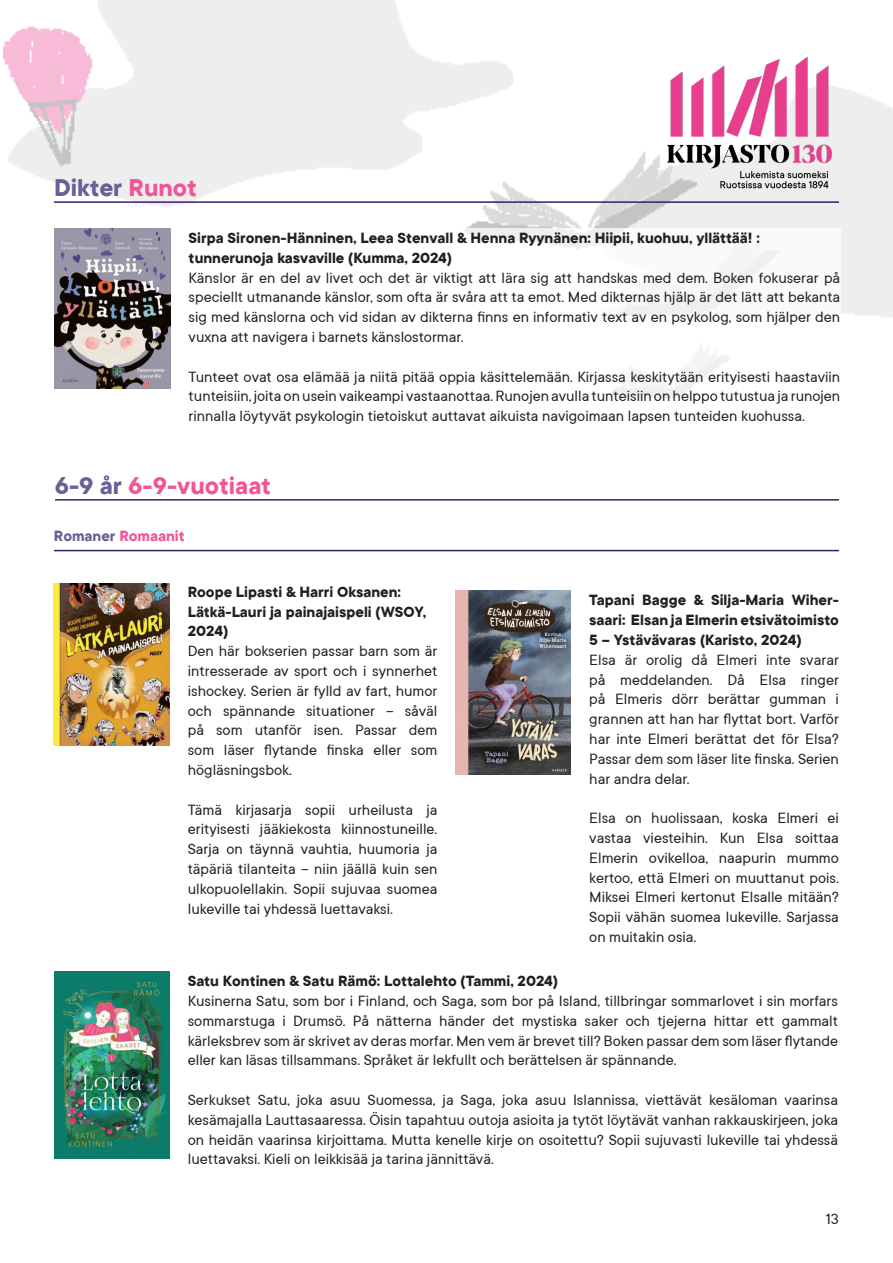
<style>
.page{position:relative;width:893px;height:1263px;background:#fff}
.page>*{position:absolute;margin:0;border:0;box-sizing:border-box;transform-origin:0 0}
.TOC_title{font:700 27px "TT Commons";color:#f05696}
.TOC_title-2{font:700 27px "TT Commons";color:#6c5e96}
.t1{font:16.5px/19.8px "TT Commons";color:#231f20;text-align:justify}
.t2{font:700 16.5px/19.8px "TT Commons";color:#231f20}
.Styckeformat_1{font:700 16.5px "TT Commons";color:#f05696}
.s1{color:#f05696}
.s2{color:#6c5e96}
</style>
<div class="page">
<img style="left:3px;top:0;width:890px;height:389px">
<img style="left:660px;top:54px;width:179px;height:136px">
<hr style="left:54px;top:201px;width:785px;height:2px;background:#361f66">
<div style="left:55px;top:228px;width:785px;height:199px;background:#fff"></div>
<img style="left:55px;top:229px;width:116px;height:160px">
<hr style="left:55px;top:499px;width:784px;height:2px;background:#361f66">
<hr style="left:54px;top:550px;width:785px;height:1px;background:#361f66">
<img style="left:54px;top:583px;width:116px;height:163px">
<img style="left:456px;top:591px;width:115px;height:183px">
<img style="left:54px;top:972px;width:116px;height:187px">
<p class="TOC_title-2" style="left:54px;top:170px;width:145px">Dikter <span class="s1">Runot</span></p>
<p class="t2" style="left:189px;top:227px;width:573px">Sirpa Sironen-Hänninen, Leea Stenvall &amp; Henna Ryynänen: Hiipii, kuohuu, yllättää! : tunnerunoja kasvaville (Kumma, 2024)</p>
<p class="t1" style="left:189px;top:267px;width:653px">Känslor är en del av livet och det är viktigt att lära sig att handskas med dem. Boken fokuserar på speciellt utmanande känslor, som ofta är svåra att ta emot. Med dikternas hjälp är det lätt att bekanta sig med känslorna och vid sidan av dikterna finns en informativ text av en psykolog, som hjälper den vuxna att navigera i barnets känslostormar.</p>
<p class="t1" style="left:189px;top:366px;width:653px">Tunteet ovat osa elämää ja niitä pitää oppia käsittelemään. Kirjassa keskitytään erityisesti haastaviin tunteisiin, joita on usein vaikeampi vastaanottaa. Runojen avulla tunteisiin on helppo tutustua ja runojen rinnalla löytyvät psykologin tietoiskut auttavat aikuista navigoimaan lapsen tunteiden kuohussa.</p>
<p class="TOC_title" style="left:55px;top:468px;width:218px"><span class="s2">6-9 år</span> 6-9-vuotiaat</p>
<p class="Styckeformat_1" style="left:54px;top:525px;width:132px"><span class="s2">Romaner</span> Romaanit</p>
<p class="t2" style="left:188px;top:581px;width:240px">Roope Lipasti &amp; Harri Oksanen:<br>Lätkä-Lauri ja painajaispeli (WSOY,<br>2024)</p>
<p class="t1" style="left:188px;top:641px;width:251px">Den här bokserien passar barn som är intresserade av sport och i synnerhet ishockey. Serien är fylld av fart, humor och spännande situationer – såväl på som utanför isen. Passar dem som läser flytande finska eller som högläsningsbok.</p>
<p class="t1" style="left:188px;top:799px;width:251px">Tämä kirjasarja sopii urheilusta ja erityisesti jääkiekosta kiinnostuneille.<br>Sarja on täynnä vauhtia, huumoria ja täpäriä tilanteita – niin jäällä kuin sen ulkopuolellakin. Sopii sujuvaa suomea lukeville tai yhdessä luettavaksi.</p>
<p class="t2" style="left:589px;top:590px;width:251px;text-align:justify">Tapani Bagge &amp; Silja-Maria Wiher&shy;saari: Elsan ja Elmerin etsivätoimisto 5 – Ystävävaras (Karisto, 2024)</p>
<p class="t1" style="left:589px;top:649px;width:251px">Elsa är orolig då Elmeri inte svarar på meddelanden. Då Elsa ringer på Elmeris dörr berättar gumman i grannen att han har flyttat bort. Varför har inte Elmeri berättat det för Elsa?<br>Passar dem som läser lite finska. Serien har andra delar.</p>
<p class="t1" style="left:589px;top:808px;width:251px">Elsa on huolissaan, koska Elmeri ei vastaa viesteihin. Kun Elsa soittaa Elmerin ovikelloa, naapurin mummo kertoo, että Elmeri on muuttanut pois.<br>Miksei Elmeri kertonut Elsalle mitään?<br>Sopii vähän suomea lukeville. Sarjassa on muitakin osia.</p>
<p class="t2" style="left:188px;top:971px;width:372px">Satu Kontinen &amp; Satu Rämö: Lottalehto (Tammi, 2024)</p>
<p class="t1" style="left:188px;top:990px;width:652px">Kusinerna Satu, som bor i Finland, och Saga, som bor på Island, tillbringar sommarlovet i sin morfars sommarstuga i Drumsö. På nätterna händer det mystiska saker och tjejerna hittar ett gammalt kärleksbrev som är skrivet av deras morfar. Men vem är brevet till? Boken passar dem som läser flytande eller kan läsas tillsammans. Språket är lekfullt och berättelsen är spännande.</p>
<p class="t1" style="left:188px;top:1089px;width:652px">Serkukset Satu, joka asuu Suomessa, ja Saga, joka asuu Islannissa, viettävät kesäloman vaarinsa kesämajalla Lauttasaaressa. Öisin tapahtuu outoja asioita ja tytöt löytävät vanhan rakkauskirjeen, joka on heidän vaarinsa kirjoittama. Mutta kenelle kirje on osoitettu? Sopii sujuvasti lukeville tai yhdessä luettavaksi. Kieli on leikkisää ja tarina jännittävä.</p>
<p class="t1" style="left:826px;top:1208px;width:15px">13</p>
</div>
